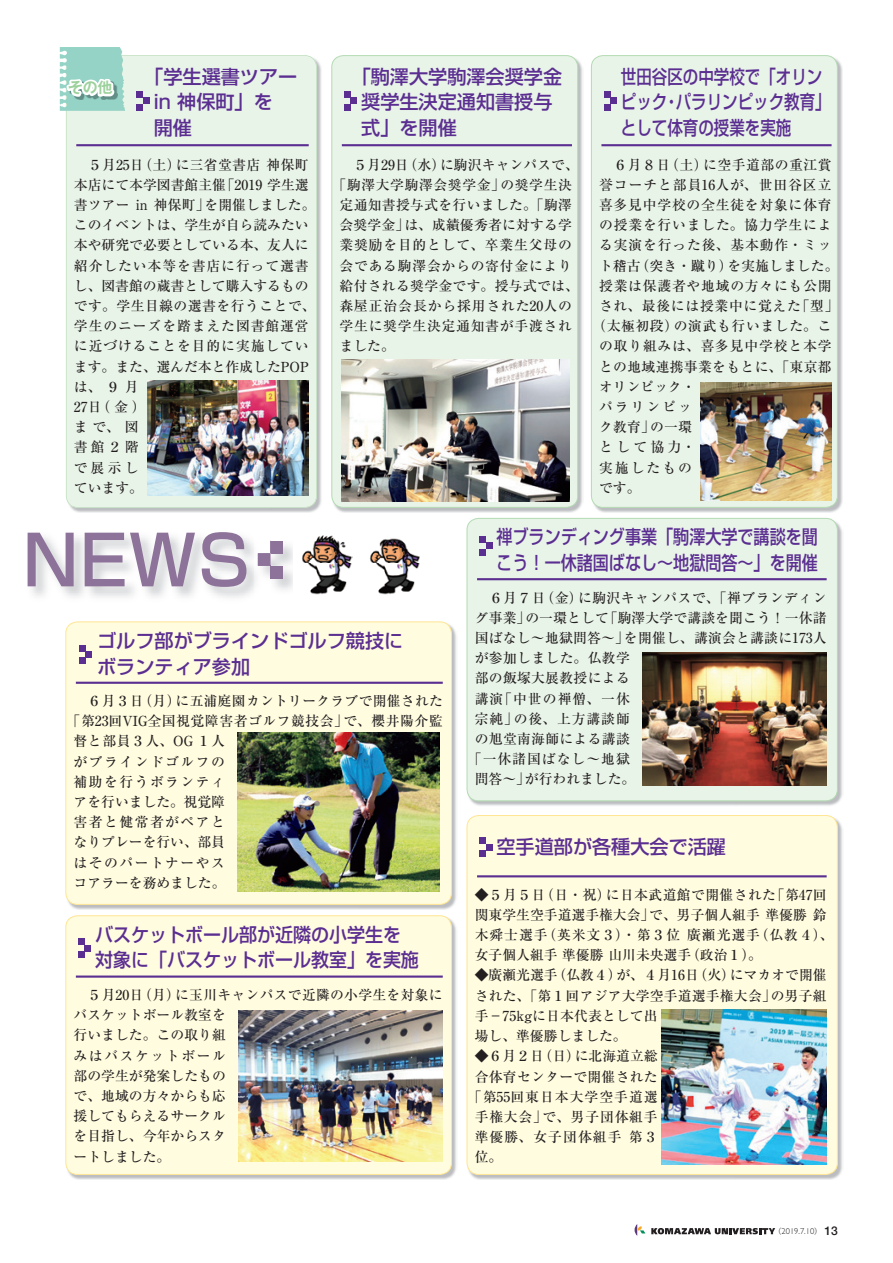
<style>
.page{position:relative;width:893px;height:1263px;background:#fff}
.page>*{position:absolute;margin:0;border:0;box-sizing:border-box;transform-origin:0 0}
.t1{font:500 68.1px "Shin Go Pro";color:#8d7299}
.t2{font:500 19.2px/25.5px "Shin Go Pr 6 N";color:#5b2e91}
.t3{font:500 19.2px/25.5px "Shin Go Pr 6 N";color:#5b2e91;scale:.84 1}
.t4{font:500 19.2px/25.5px "Shin Go Pr 6 N";color:#5b2e91;scale:.81 1}
.t5{font:500 19.2px/25.5px "Shin Go Pr 6 N";color:#5b2e91;scale:.94 1}
.t6{font:700 14.85px "Gothic MB101 Pr 6 N De";color:#9cd19c}
.t7{font:500 13.8px/20.2px "Ryumin Pr 6 N";letter-spacing:.025em;color:#231f20}
.t8{font:500 13.8px/20.2px "Ryumin Pr 6 N";color:#231f20}
.t9{font:500 13.8px/20.2px "Ryumin Pr 6 N";letter-spacing:.005em;color:#231f20}
.t10{font:500 13.8px "Ryumin Pr 6 N";letter-spacing:.055em;color:#231f20}
.t11{font:500 13.8px "Ryumin Pr 6 N";letter-spacing:.06em;color:#231f20}
.t12{font:500 13.8px "Ryumin Pr 6 N";letter-spacing:.065em;color:#231f20}
.t13{font:500 13.8px "Ryumin Pr 6 N";letter-spacing:.105em;color:#231f20}
.t14{font:500 13.8px "Ryumin Pr 6 N";letter-spacing:.045em;color:#231f20}
.t15{font:500 13.8px "Ryumin Pr 6 N";letter-spacing:.07em;color:#231f20}
.t16{font:500 13.8px "Ryumin Pr 6 N";letter-spacing:.075em;color:#231f20}
.t17{font:500 13.8px "Ryumin Pr 6 N";letter-spacing:.05em;color:#231f20}
.t18{font:500 13.8px "Ryumin Pr 6 N";letter-spacing:.08em;color:#231f20}
.t19{font:300 8.55px "Gill Sans";color:#231f20}
.s1{font-family:"Shin Go Pr 6 N";font-size:7.5px}
.s2{font-family:"Helvetica Neue";font-weight:500;font-size:12px}
</style>
<div class="page">
<img style="left:302px;top:535px;width:50px;height:60px">
<img style="left:370px;top:538px;width:50px;height:57px">
<div style="left:270px;top:566px;width:13px;height:12px;background:#8d7299"></div>
<div style="left:270px;top:541px;width:13px;height:12px;background:#8d7299"></div>
<svg style="left:258px;top:541px;width:13px;height:37px"></svg>
<img style="left:67px;top:917px;width:390px;height:263px">
<div style="left:66px;top:916px;width:385px;height:258px;background:#fffce0;border-radius:12px"></div>
<div style="left:65px;top:915px;width:387px;height:260px;border:1px solid #ffe694;border-radius:12px"></div>
<svg style="left:78px;top:939px;width:6px;height:6px"></svg>
<div style="left:78px;top:951px;width:6px;height:7px;background:#5b2e91"></div>
<div style="left:84px;top:945px;width:7px;height:6px;background:#5b2e91"></div>
<hr style="left:76px;top:975px;width:367px;height:3px;background:#5b2e91">
<img style="left:239px;top:1011px;width:204px;height:151px">
<img style="left:66px;top:622px;width:391px;height:288px">
<div style="left:66px;top:622px;width:385px;height:282px;background:#fffce0;border-radius:12px"></div>
<div style="left:65px;top:622px;width:387px;height:283px;border:1px solid #ffe694;border-radius:12px"></div>
<svg style="left:79px;top:645px;width:6px;height:6px"></svg>
<svg style="left:79px;top:658px;width:6px;height:6px"></svg>
<div style="left:85px;top:651px;width:7px;height:6px;background:#5b2e91"></div>
<hr style="left:76px;top:682px;width:367px;height:2px;background:#5b2e91">
<img style="left:238px;top:733px;width:201px;height:158px">
<img style="left:271px;top:61px;width:51px;height:452px">
<img style="left:71px;top:508px;width:200px;height:5px">
<div style="left:66px;top:55px;width:251px;height:453px;background:#e9f4e8"></div>
<div style="left:137px;top:91px;width:6px;height:7px;background:#5b2e91"></div>
<svg style="left:137px;top:98px;width:12px;height:12px"></svg>
<hr style="left:76px;top:144px;width:233px;height:2px;background:#5b2e91">
<img style="left:147px;top:381px;width:162px;height:115px">
<img style="left:467px;top:816px;width:376px;height:364px">
<div style="left:467px;top:815px;width:370px;height:359px;background:#fffce0;border-radius:12px"></div>
<div style="left:467px;top:815px;width:371px;height:360px;border:1px solid #ffe694;border-radius:12px"></div>
<svg style="left:480px;top:838px;width:12px;height:18px"></svg>
<hr style="left:477px;top:875px;width:350px;height:2px;background:#5b2e91">
<img style="left:662px;top:1009px;width:165px;height:155px">
<img style="left:467px;top:519px;width:376px;height:287px">
<div style="left:467px;top:518px;width:370px;height:283px;background:#e9f4e8;border-radius:12px"></div>
<div style="left:467px;top:518px;width:371px;height:283px;border:1px solid #b4dbb3;border-radius:12px"></div>
<svg style="left:480px;top:536px;width:6px;height:6px"></svg>
<svg style="left:480px;top:549px;width:6px;height:6px"></svg>
<div style="left:486px;top:542px;width:6px;height:7px;background:#5b2e91"></div>
<hr style="left:477px;top:578px;width:350px;height:2px;background:#5b2e91">
<img style="left:643px;top:652px;width:184px;height:134px">
<img style="left:592px;top:56px;width:251px;height:457px">
<div style="left:591px;top:56px;width:246px;height:451px;background:#e9f4e8;border-radius:12px"></div>
<div style="left:591px;top:55px;width:247px;height:453px;border:1px solid #b4dbb3;border-radius:12px"></div>
<img style="left:333px;top:56px;width:250px;height:457px">
<div style="left:332px;top:56px;width:246px;height:451px;background:#e9f4e8;border-radius:12px"></div>
<div style="left:331px;top:55px;width:247px;height:453px;border:1px solid #b4dbb3;border-radius:12px"></div>
<div style="left:604px;top:91px;width:6px;height:7px;background:#5b2e91"></div>
<svg style="left:604px;top:104px;width:6px;height:6px"></svg>
<div style="left:610px;top:98px;width:7px;height:6px;background:#5b2e91"></div>
<div style="left:344px;top:91px;width:7px;height:7px;background:#5b2e91"></div>
<div style="left:344px;top:104px;width:7px;height:6px;background:#5b2e91"></div>
<svg style="left:351px;top:98px;width:6px;height:6px"></svg>
<hr style="left:601px;top:144px;width:231px;height:2px;background:#5b2e91">
<hr style="left:342px;top:144px;width:230px;height:2px;background:#5b2e91">
<img style="left:701px;top:382px;width:131px;height:118px">
<img style="left:342px;top:359px;width:227px;height:142px">
<svg style="left:60px;top:47px;width:65px;height:64px"></svg>
<svg style="left:651px;top:1228px;width:124px;height:6px"></svg>
<svg style="left:635px;top:1224px;width:10px;height:12px"></svg>
<p class="t2" style="left:154px;top:63px;width:145px;text-indent:-10px">「学生選書ツアーin 神保町」を<br>開催</p>
<p class="t9" style="left:74px;top:154px;width:243px">　５月25日（土）に三省堂書店 神保町本店にて本学図書館主催「2019 学生選書ツアー in 神保町」を開催しました。このイベントは、学生が自ら読みたい本や研究で必要としている本、友人に紹介したい本等を書店に行って選書し、図書館の蔵書として購入するものです。学生目線の選書を行うことで、学生のニーズを踏まえた図書館運営に近づけることを目的に実施しています。また、選んだ本と作成したPOPは、９月<br>27日（金）<br>まで、図<br>書館２階<br>で展示し<br>ています。</p>
<p class="t6" style="left:68px;top:75px;width:46px">その他</p>
<p class="t2" style="left:361px;top:63px;width:222px;text-indent:-10px">「駒澤大学駒澤会奨学金　奨学生決定通知書授与<br>式」を開催</p>
<p class="t9" style="left:340px;top:154px;width:241px">　５月29日（水）に駒沢キャンパスで、</p>
<p class="t14" style="left:333px;top:174px;width:241px">「駒澤大学駒澤会奨学金」の奨学生決</p>
<p class="t7" style="left:340px;top:194px;width:234px">定通知書授与式を行いました。「駒澤</p>
<p class="t7" style="left:340px;top:214px;width:234px">会奨学金」は、成績優秀者に対する学</p>
<p class="t11" style="left:340px;top:234px;width:234px">業奨励を目的として、卒業生父母の</p>
<p class="t10" style="left:340px;top:255px;width:234px">会である駒澤会からの寄付金により</p>
<p class="t7" style="left:340px;top:275px;width:241px">給付される奨学金です。授与式では、</p>
<p class="t12" style="left:340px;top:295px;width:234px">森屋正治会長から採用された20人の</p>
<p class="t10" style="left:340px;top:315px;width:234px">学生に奨学生決定通知書が手渡され</p>
<p class="t7" style="left:340px;top:336px;width:57px">ました。</p>
<p class="t4" style="left:621px;top:63px;width:261px">世田谷区の中学校で「オリンピック・パラリンピック教育」として体育の授業を実施</p>
<p class="t7" style="left:599px;top:154px;width:234px">　６月８日（土）に空手道部の重江賞</p>
<p class="t15" style="left:599px;top:174px;width:234px">誉コーチと部員16人が、世田谷区立</p>
<p class="t10" style="left:599px;top:194px;width:234px">喜多見中学校の全生徒を対象に体育</p>
<p class="t11" style="left:599px;top:214px;width:234px">の授業を行いました。協力学生によ</p>
<p class="t12" style="left:599px;top:234px;width:234px">る実演を行った後、基本動作・ミッ</p>
<p class="t9" style="left:599px;top:255px;width:241px">ト稽古（突き・蹴り）を実施しました。</p>
<p class="t10" style="left:599px;top:275px;width:234px">授業は保護者や地域の方々にも公開</p>
<p class="t17" style="left:599px;top:295px;width:241px">され、最後には授業中に覚えた「型」</p>
<p class="t14" style="left:592px;top:315px;width:241px">（太極初段）の演武も行いました。こ</p>
<p class="t11" style="left:599px;top:335px;width:234px">の取り組みは、喜多見中学校と本学</p>
<p class="t7" style="left:599px;top:356px;width:234px">との地域連携事業をもとに、「東京都</p>
<p class="t7" style="left:599px;top:376px;width:98px">オリンピック・</p>
<p class="t7" style="left:599px;top:396px;width:94px">パラリンピッ</p>
<p class="t7" style="left:599px;top:416px;width:94px">ク教育」の一環</p>
<p class="t7" style="left:599px;top:436px;width:98px">として協力・</p>
<p class="t7" style="left:599px;top:457px;width:94px">実施したもの</p>
<p class="t7" style="left:599px;top:477px;width:43px">です。</p>
<p class="t1" style="left:23px;top:504px;width:229px">NEWS</p>
<p class="t2" style="left:97px;top:627px;width:308px">ゴルフ部がブラインドゴルフ競技にボランティア参加</p>
<p class="t7" style="left:74px;top:690px;width:371px">　６月３日（月）に五浦庭園カントリークラブで開催された</p>
<p class="t7" style="left:67px;top:710px;width:378px">「第23回VIG全国視覚障害者ゴルフ競技会」で、櫻井陽介監</p>
<p class="t7" style="left:74px;top:730px;width:153px">督と部員３人、OG １人</p>
<p class="t13" style="left:74px;top:751px;width:153px">がブラインドゴルフの</p>
<p class="t13" style="left:74px;top:771px;width:153px">補助を行うボランティ</p>
<p class="t8" style="left:74px;top:791px;width:153px">アを行いました。視覚障</p>
<p class="t13" style="left:74px;top:811px;width:153px">害者と健常者がペアと</p>
<p class="t8" style="left:74px;top:831px;width:153px">なりプレーを行い、部員</p>
<p class="t13" style="left:74px;top:852px;width:153px">はそのパートナーやス</p>
<p class="t8" style="left:74px;top:872px;width:154px">コアラーを務めました。</p>
<p class="t5" style="left:95px;top:921px;width:346px">バスケットボール部が近隣の小学生を対象に「バスケットボール教室」を実施</p>
<p class="t8" style="left:74px;top:984px;width:371px">　５月20日（月）に玉川キャンパスで近隣の小学生を対象にバスケットボール教室を<br>行いました。この取り組<br>みはバスケットボール<br>部の学生が発案したもの<br>で、地域の方々からも応<br>援してもらえるサークル<br>を目指し、今年からスタ<br>ートしました。</p>
<p class="t3" style="left:496px;top:523px;width:384px">禅ブランディング事業「駒澤大学で講談を聞こう！一休諸国ばなし～地獄問答～」を開催</p>
<p class="t7" style="left:475px;top:587px;width:353px">　６月７日（金）に駒沢キャンパスで、「禅ブランディン</p>
<p class="t7" style="left:475px;top:607px;width:353px">グ事業」の一環として「駒澤大学で講談を聞こう！一休諸</p>
<p class="t7" style="left:475px;top:627px;width:353px">国ばなし～地獄問答～」を開催し、講演会と講談に173人</p>
<p class="t7" style="left:475px;top:647px;width:157px">が参加しました。仏教学</p>
<p class="t7" style="left:475px;top:667px;width:157px">部の飯塚大展教授による</p>
<p class="t16" style="left:475px;top:687px;width:157px">講演「中世の禅僧、一休</p>
<p class="t12" style="left:475px;top:708px;width:157px">宗純」の後、上方講談師</p>
<p class="t7" style="left:475px;top:728px;width:157px">の旭堂南海師による講談</p>
<p class="t15" style="left:468px;top:748px;width:163px">「一休諸国ばなし～地獄</p>
<p class="t8" style="left:475px;top:768px;width:162px">問答～」が行われました。</p>
<p class="t2" style="left:496px;top:833px;width:231px">空手道部が各種大会で活躍</p>
<p class="t8" style="left:475px;top:884px;width:360px">◆５月５日（日・祝）に日本武道館で開催された「第47回関東学生空手道選手権大会」で、男子個人組手 準優勝 鈴木舜士選手（英米文３）・第３位 廣瀬光選手（仏教４）、女子個人組手 準優勝 山川未央選手（政治１）。</p>
<p class="t7" style="left:475px;top:964px;width:353px">◆廣瀬光選手（仏教４）が、４月16日（火）にマカオで開催された、「第１回アジア大学空手道選手権大会」の男子組手－75kgに日本代表として出<br>場し、準優勝しました。</p>
<p class="t8" style="left:475px;top:1045px;width:184px">◆６月２日（日）に北海道立総</p>
<p class="t7" style="left:475px;top:1065px;width:184px">合体育センターで開催された</p>
<p class="t16" style="left:468px;top:1086px;width:191px">「第55回東日本大学空手道選</p>
<p class="t10" style="left:475px;top:1106px;width:184px">手権大会」で、男子団体組手</p>
<p class="t18" style="left:475px;top:1126px;width:184px">準優勝、女子団体組手 第３</p>
<p class="t7" style="left:475px;top:1146px;width:29px">位。</p>
<p class="t19" style="left:774px;top:1226px;width:65px"><span class="s1">（</span>2019.7.10<span class="s1">）</span> <span class="s2">13</span></p>
</div>
